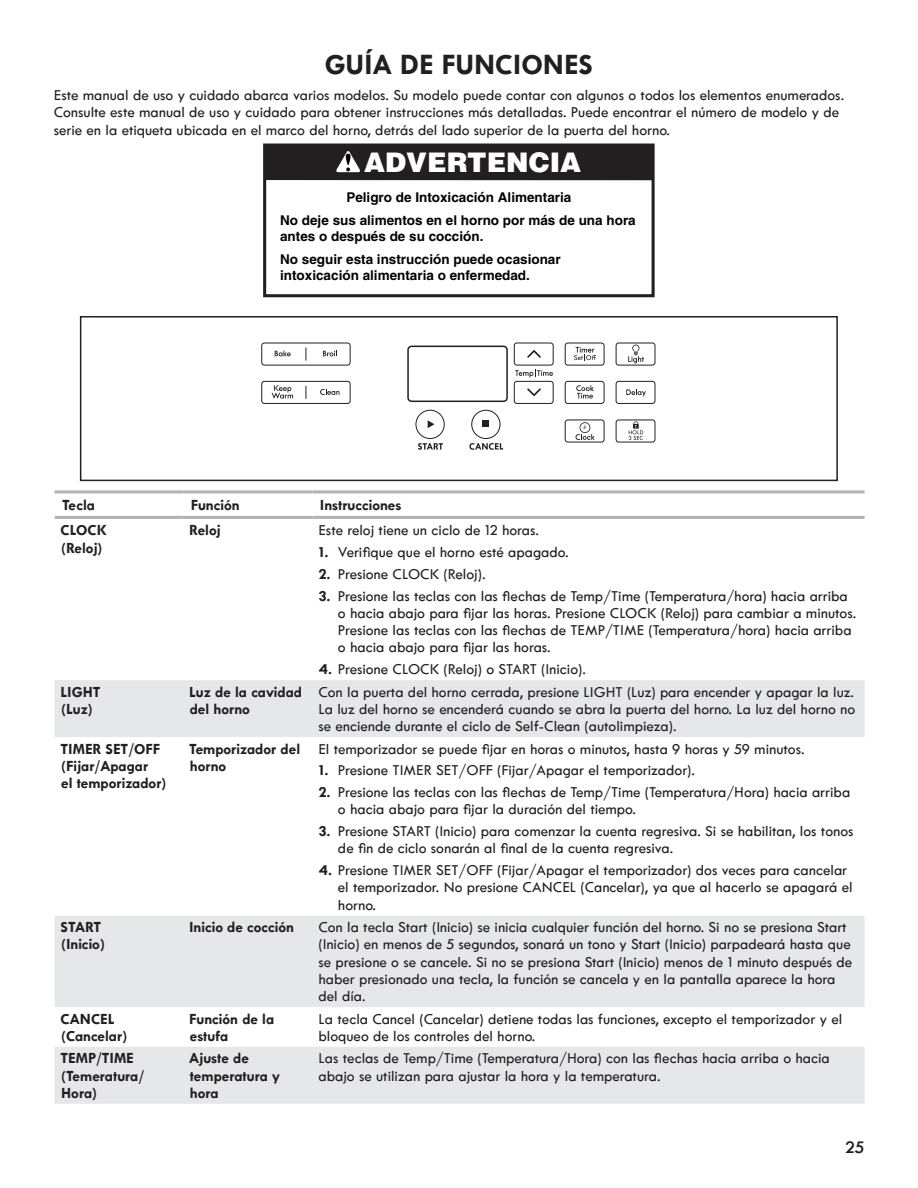
<style>
.page{position:relative;width:918px;height:1188px;background:#fff}
.page>*{position:absolute;margin:0;border:0;box-sizing:border-box;transform-origin:0 0}
.Heading_1{font:30px "Tw Cen MT Boldfor Kenmore";color:#231f20}
.t1{font:900 27px "Helvetica";color:#fff}
.t2{font:18px "Tw Cen MT Semiboldfor Kenmore";color:#231f20}
.Body{font:15.75px/17.2px "Tw Cen MT Mediumfor Kenmore";color:#231f20}
.Body_Bold{font:15.75px/17.2px "Tw Cen MT Boldfor Kenmore";color:#231f20}
.t3{font:700 13.5px/23.2px "Helvetica";color:#000;text-align:center}
.s1{font-family:"Tw Cen MT Boldfor Kenmore"}
</style>
<div class="page">
<div style="left:263px;top:144px;width:392px;height:153px;border:3px solid #231f20"></div>
<div style="left:265px;top:144px;width:388px;height:36px;background:#231f20"></div>
<svg style="left:336px;top:151px;width:24px;height:21px"></svg>
<div style="left:80px;top:316px;width:758px;height:165px;border:2px solid #231f20"></div>
<svg style="left:629px;top:421px;width:14px;height:19px"></svg>
<div style="left:616px;top:419px;width:39px;height:24px;border:1px solid #231f20;border-radius:3px"></div>
<svg style="left:626px;top:389px;width:20px;height:8px"></svg>
<div style="left:616px;top:381px;width:39px;height:23px;border:1px solid #231f20;border-radius:3px"></div>
<div style="left:616px;top:343px;width:39px;height:23px;border:1px solid #231f20;border-radius:3px"></div>
<svg style="left:628px;top:345px;width:16px;height:18px"></svg>
<svg style="left:575px;top:422px;width:20px;height:18px"></svg>
<div style="left:565px;top:419px;width:40px;height:24px;border:1px solid #231f20;border-radius:3px"></div>
<svg style="left:576px;top:385px;width:18px;height:14px"></svg>
<div style="left:565px;top:381px;width:40px;height:23px;border:1px solid #231f20;border-radius:3px"></div>
<svg style="left:574px;top:347px;width:22px;height:14px"></svg>
<div style="left:565px;top:343px;width:40px;height:23px;border:1px solid #231f20;border-radius:3px"></div>
<svg style="left:515px;top:370px;width:38px;height:7px"></svg>
<svg style="left:527px;top:350px;width:14px;height:8px"></svg>
<svg style="left:527px;top:388px;width:14px;height:8px"></svg>
<div style="left:514px;top:381px;width:40px;height:23px;border:1px solid #231f20;border-radius:3px"></div>
<div style="left:514px;top:343px;width:40px;height:23px;border:1px solid #231f20;border-radius:3px"></div>
<div style="left:407px;top:346px;width:101px;height:56px;border:2px solid #231f20;border-radius:4px"></div>
<svg style="left:469px;top:443px;width:34px;height:7px"></svg>
<div style="left:471px;top:410px;width:30px;height:29px;border:1px solid #231f20;border-radius:50%"></div>
<div style="left:482px;top:420px;width:7px;height:7px;background:#231f20"></div>
<svg style="left:418px;top:443px;width:25px;height:7px"></svg>
<svg style="left:428px;top:420px;width:6px;height:8px"></svg>
<div style="left:415px;top:410px;width:30px;height:29px;border:1px solid #231f20;border-radius:50%"></div>
<svg style="left:272px;top:385px;width:21px;height:13px"></svg>
<svg style="left:320px;top:389px;width:19px;height:6px"></svg>
<svg style="left:305px;top:386px;width:1px;height:13px"></svg>
<div style="left:261px;top:381px;width:90px;height:23px;border:1px solid #231f20;border-radius:3px"></div>
<svg style="left:261px;top:342px;width:90px;height:24px"></svg>
<svg style="left:55px;top:680px;width:810px;height:424px"></svg>
<hr style="left:55px;top:490px;width:128px;height:3px;background:#b2b3b7">
<hr style="left:183px;top:490px;width:129px;height:3px;background:#b2b3b7">
<hr style="left:312px;top:490px;width:553px;height:3px;background:#b2b3b7">
<hr style="left:55px;top:516px;width:128px;height:3px;background:#b2b3b7">
<hr style="left:183px;top:516px;width:129px;height:3px;background:#b2b3b7">
<hr style="left:312px;top:516px;width:553px;height:3px;background:#b2b3b7">
<p class="Heading_1" style="left:325px;top:48px;width:270px">GUÍA DE FUNCIONES</p>
<p class="Body" style="left:54px;top:87px;width:792px">Este manual de uso y cuidado abarca varios modelos. Su modelo puede contar con algunos o todos los elementos enumerados.<br>Consulte este manual de uso y cuidado para obtener instrucciones más detalladas. Puede encontrar el número de modelo y de serie en la etiqueta ubicada en el marco del horno, detrás del lado superior de la puerta del horno.</p>
<p class="t1" style="left:364px;top:145px;width:219px">ADVERTENCIA</p>
<p class="t3" style="left:280px;top:185px;width:357px">Peligro de Intoxicación Alimentaria<br>No deje sus alimentos en el horno por más de una hora</p>
<p class="t3" style="left:280px;top:224px;width:282px;text-align:left">antes o después de su cocción.<br>No seguir esta instrucción puede ocasionar</p>
<p class="t3" style="left:280px;top:263px;width:251px">intoxicación alimentaria o enfermedad.</p>
<p class="Body_Bold" style="left:62px;top:496px;width:34px">Tecla</p>
<p class="Body_Bold" style="left:191px;top:496px;width:50px">Función</p>
<p class="Body_Bold" style="left:320px;top:496px;width:83px">Instrucciones</p>
<p class="Body_Bold" style="left:61px;top:522px;width:48px">CLOCK (Reloj)</p>
<p class="Body_Bold" style="left:189px;top:522px;width:33px">Reloj</p>
<p class="Body" style="left:318px;top:522px;width:222px">Este reloj tiene un ciclo de 12 horas.</p>
<p class="Body" style="left:319px;top:544px;width:251px"><span class="s1">1.</span> Verifique que el horno esté apagado.</p>
<p class="Body" style="left:319px;top:565px;width:168px"><span class="s1">2.</span> Presione CLOCK (Reloj).</p>
<p class="Body" style="left:338px;top:587px;width:520px;text-indent:-19px"><span class="s1">3.</span> Presione las teclas con las flechas de Temp/Time (Temperatura/hora) hacia arriba o hacia abajo para fijar las horas. Presione CLOCK (Reloj) para cambiar a minutos.<br>Presione las teclas con las flechas de TEMP/TIME (Temperatura/hora) hacia arriba o hacia abajo para fijar las horas.</p>
<p class="Body" style="left:319px;top:661px;width:269px"><span class="s1">4.</span> Presione CLOCK (Reloj) o START (Inicio).</p>
<p class="Body_Bold" style="left:61px;top:683px;width:41px">LIGHT (Luz)</p>
<p class="Body_Bold" style="left:189px;top:683px;width:114px">Luz de la cavidad del horno</p>
<p class="Body" style="left:318px;top:683px;width:538px;text-align:justify">Con la puerta del horno cerrada, presione LIGHT (Luz) para encender y apagar la luz.<br>La luz del horno se encenderá cuando se abra la puerta del horno. La luz del horno no se enciende durante el ciclo de Self-Clean (autolimpieza).</p>
<p class="Body_Bold" style="left:61px;top:740px;width:107px">TIMER SET/OFF (Fijar/Apagar<br>el temporizador)</p>
<p class="Body_Bold" style="left:189px;top:740px;width:112px">Temporizador del horno</p>
<p class="Body" style="left:318px;top:740px;width:488px">El temporizador se puede fijar en horas o minutos, hasta 9 horas y 59 minutos.</p>
<p class="Body" style="left:319px;top:762px;width:378px"><span class="s1">1.</span> Presione TIMER SET/OFF (Fijar/Apagar el temporizador).</p>
<p class="Body" style="left:338px;top:784px;width:514px;text-indent:-19px"><span class="s1">2.</span> Presione las teclas con las flechas de Temp/Time (Temperatura/Hora) hacia arriba o hacia abajo para fijar la duración del tiempo.</p>
<p class="Body" style="left:338px;top:823px;width:517px;text-indent:-19px"><span class="s1">3.</span> Presione START (Inicio) para comenzar la cuenta regresiva. Si se habilitan, los tonos de fin de ciclo sonarán al final de la cuenta regresiva.</p>
<p class="Body" style="left:338px;top:862px;width:516px;text-indent:-19px"><span class="s1">4.</span> Presione TIMER SET/OFF (Fijar/Apagar el temporizador) dos veces para cancelar el temporizador. No presione CANCEL (Cancelar), ya que al hacerlo se apagará el horno.</p>
<p class="Body_Bold" style="left:61px;top:919px;width:46px">START (Inicio)</p>
<p class="Body_Bold" style="left:189px;top:919px;width:106px">Inicio de cocción</p>
<p class="Body" style="left:318px;top:919px;width:535px">Con la tecla Start (Inicio) se inicia cualquier función del horno. Si no se presiona Start (Inicio) en menos de 5 segundos, sonará un tono y Start (Inicio) parpadeará hasta que se presione o se cancele. Si no se presiona Start (Inicio) menos de 1 minuto después de haber presionado una tecla, la función se cancela y en la pantalla aparece la hora del día.</p>
<p class="Body_Bold" style="left:61px;top:1010px;width:68px">CANCEL (Cancelar)</p>
<p class="Body_Bold" style="left:189px;top:1010px;width:87px">Función de la estufa</p>
<p class="Body" style="left:318px;top:1010px;width:525px">La tecla Cancel (Cancelar) detiene todas las funciones, excepto el temporizador y el bloqueo de los controles del horno.</p>
<p class="Body_Bold" style="left:61px;top:1050px;width:85px">TEMP/TIME (Temeratura/<br>Hora)</p>
<p class="Body_Bold" style="left:189px;top:1050px;width:92px">Ajuste de temperatura y hora</p>
<p class="Body" style="left:318px;top:1050px;width:513px">Las teclas de Temp/Time (Temperatura/Hora) con las flechas hacia arriba o hacia abajo se utilizan para ajustar la hora y la temperatura.</p>
<p class="t2" style="left:846px;top:1138px;width:20px">25</p>
</div>
